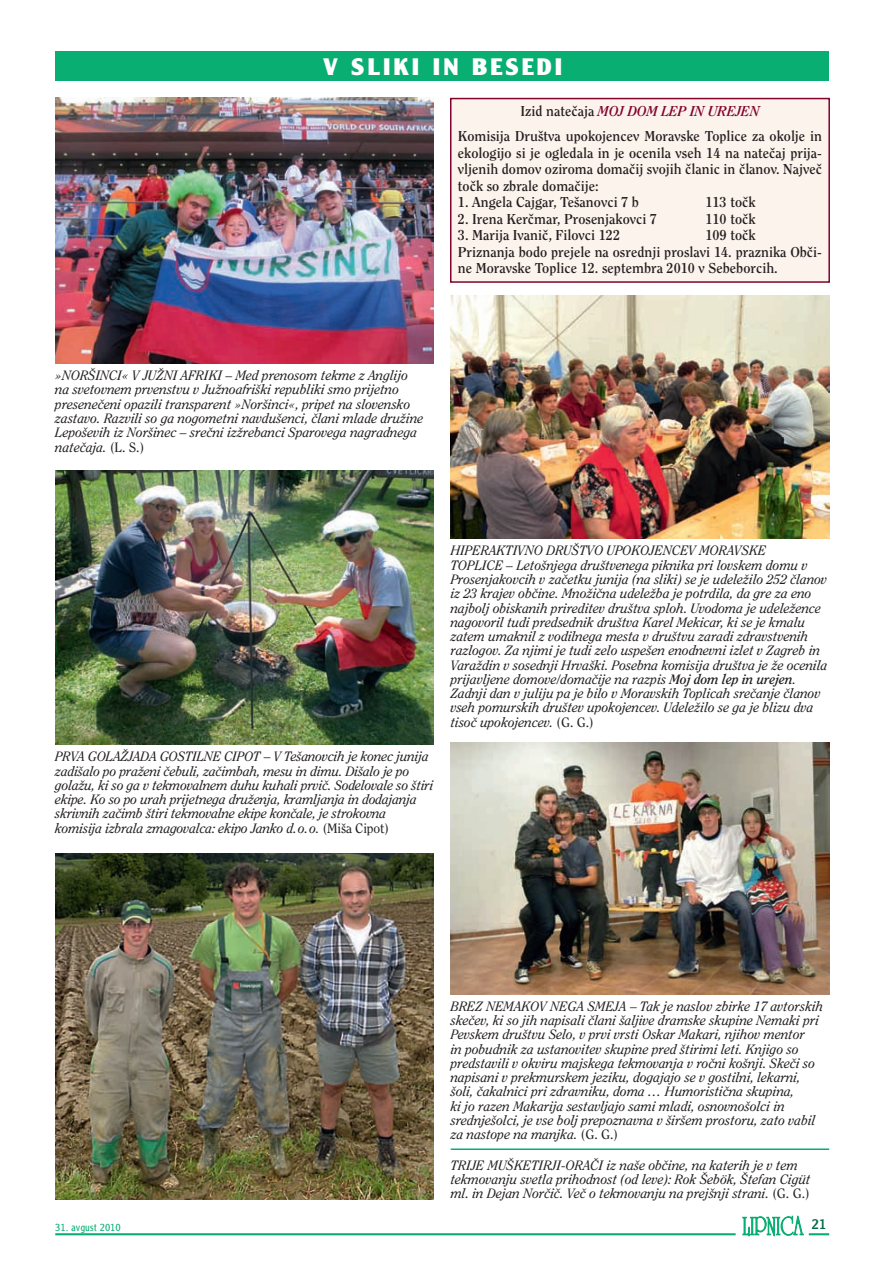
<style>
.page{position:relative;width:893px;height:1263px;background:#fff}
.page>*{position:absolute;margin:0;border:0;box-sizing:border-box;transform-origin:0 0}
.t1{font:23.25px "Clearface Goth UB";letter-spacing:.1em;color:#fff}
.t2{font:700 14.25px/16.5px "Clearface O Taa";color:#231f20;text-align:center}
.t3{font:14.25px "Clearface Goth N";color:#006943}
.t4{font:italic 13.5px/14.2px "Clearface O Taa";color:#231f20}
.t5{font:10.5px "Clearface Goth L";color:#09ae73}
.s1{font-style:italic;color:#81032c}
.s2{font-style:normal}
.s3{font-weight:700}
</style>
<div class="page">
<div style="left:55px;top:51px;width:774px;height:30px;background:#09ae73"></div>
<hr style="left:55px;top:1233px;width:681px;height:2px;background:#09ae73">
<svg style="left:743px;top:1216px;width:61px;height:20px"></svg>
<hr style="left:809px;top:1233px;width:20px;height:2px;background:#09ae73">
<img style="left:451px;top:295px;width:378px;height:244px">
<img style="left:451px;top:742px;width:378px;height:252px">
<img style="left:55px;top:98px;width:379px;height:266px">
<img style="left:55px;top:470px;width:379px;height:275px">
<img style="left:55px;top:853px;width:379px;height:346px">
<div style="left:451px;top:99px;width:378px;height:183px;background:#fdf3ed"></div>
<div style="left:450px;top:98px;width:380px;height:185px;border:2px solid #81032c"></div>
<hr style="left:451px;top:1148px;width:378px;height:2px;background:#09ae73">
<h1 class="t1" style="left:323px;top:58px;width:241px">V SLIKI IN BESEDI</h1>
<p class="t2" style="left:458px;top:100px;width:366px;line-height:24.8px">Izid natečaja <span class="s1">MOJ DOM LEP IN UREJEN<br></span>Komisija Društva upokojencev Moravske Toplice za okolje in</p>
<p class="t2" style="left:458px;top:145px;width:366px;text-align:justify">ekologijo si je ogledala in je ocenila vseh 14 na natečaj prija&shy;vljenih domov oziroma domačij svojih članic in članov. Največ točk so zbrale domačije:</p>
<p class="t2" style="left:458px;top:195px;width:183px">1. Angela Cajgar, Tešanovci 7 b</p>
<p class="t2" style="left:705px;top:195px;width:52px">113 točk</p>
<p class="t2" style="left:458px;top:211px;width:201px">2. Irena Kerčmar, Prosenjakovci 7</p>
<p class="t2" style="left:705px;top:211px;width:52px">110 točk</p>
<p class="t2" style="left:458px;top:228px;width:164px">3. Marija Ivanič, Filovci 122</p>
<p class="t2" style="left:458px;top:228px;width:366px;text-align:left;text-indent:247px">109 točk<br>Priznanja bodo prejele na osrednji proslavi 14. praznika Obči&shy;ne Moravske Toplice 12. septembra 2010 v Sebeborcih.</p>
<p class="t4" style="left:55px;top:369px;width:370px">»NORŠINCI« V JUŽNI AFRIKI <span class="s2">–</span> Med prenosom tekme z Anglijo na svetovnem prvenstvu v Južnoafriški republiki smo prijetno presenečeni opazili transparent »Noršinci«, pripet na slovensko zastavo. Razvili so ga nogometni navdušenci, člani mlade družine Lepoševih iz Noršinec – srečni izžrebanci Sparovega nagradnega natečaja. <span class="s2">(L. S.)</span></p>
<p class="t4" style="left:55px;top:750px;width:380px">PRVA GOLAŽJADA GOSTILNE CIPOT <span class="s2">–</span> V Tešanovcih je konec junija zadišalo po praženi čebuli, začimbah, mesu in dimu. Dišalo je po golažu, ki so ga v tekmovalnem duhu kuhali prvič. Sodelovale so štiri ekipe. Ko so po urah prijetnega druženja, kramljanja in dodajanja skrivnih začimb štiri tekmovalne ekipe končale, je strokovna komisija izbrala zmagovalca: ekipo Janko d. o. o. <span class="s2">(Miša Cipot)</span></p>
<p class="t4" style="left:451px;top:544px;width:378px">HIPERAKTIVNO DRUŠTVO UPOKOJENCEV MORAVSKE<br>TOPLICE – Letošnjega društvenega piknika pri lovskem domu v Prosenjakovcih v začetku junija (na sliki) se je udeležilo 252 članov iz 23 krajev občine. Množična udeležba je potrdila, da gre za eno najbolj obiskanih prireditev društva sploh. Uvodoma je udeležence nagovoril tudi predsednik društva Karel Mekicar, ki se je kmalu zatem umaknil z vodilnega mesta v društvu zaradi zdravstvenih razlogov. Za njimi je tudi zelo uspešen enodnevni izlet v Zagreb in Varaždin v sosednji Hrvaški. Posebna komisija društva je že ocenila prijavljene domove/domačije na razpis <span class="s3">Moj dom lep in urejen</span>.<br>Zadnji dan v juliju pa je bilo v Moravskih Toplicah srečanje članov vseh pomurskih društev upokojencev. Udeležilo se ga je blizu dva tisoč upokojencev. <span class="s2">(G. G.)</span></p>
<p class="t4" style="left:451px;top:1000px;width:374px">BREZ NEMAKOV NEGA SMEJA <span class="s2">–</span> Tak je naslov zbirke 17 avtorskih skečev, ki so jih napisali člani šaljive dramske skupine Nemaki pri Pevskem društvu Selo, v prvi vrsti Oskar Makari, njihov mentor<br>in pobudnik za ustanovitev skupine pred štirimi leti. Knjigo so predstavili v okviru majskega tekmovanja v ročni košnji. Skeči so napisani v prekmurskem jeziku, dogajajo se v gostilni, lekarni, šoli, čakalnici pri zdravniku, doma … Humoristična skupina,<br>ki jo razen Makarija sestavljajo sami mladi, osnovnošolci in srednješolci, je vse bolj prepoznavna v širšem prostoru, zato vabil za nastope na manjka. <span class="s2">(G. G.)</span></p>
<p class="t4" style="left:451px;top:1159px;width:361px">TRIJE MUŠKETIRJI-ORAČI iz naše občine, na katerih je v tem tekmovanju svetla prihodnost (od leve): Rok Šebök, Štefan Cigüt ml. in Dejan Norčič. Več o tekmovanju na prejšnji strani. <span class="s2">(G. G.)</span></p>
<p class="t5" style="left:55px;top:1223px;width:67px">31. avgust 2010</p>
<p class="t3" style="left:811px;top:1219px;width:16px">21</p>
</div>
